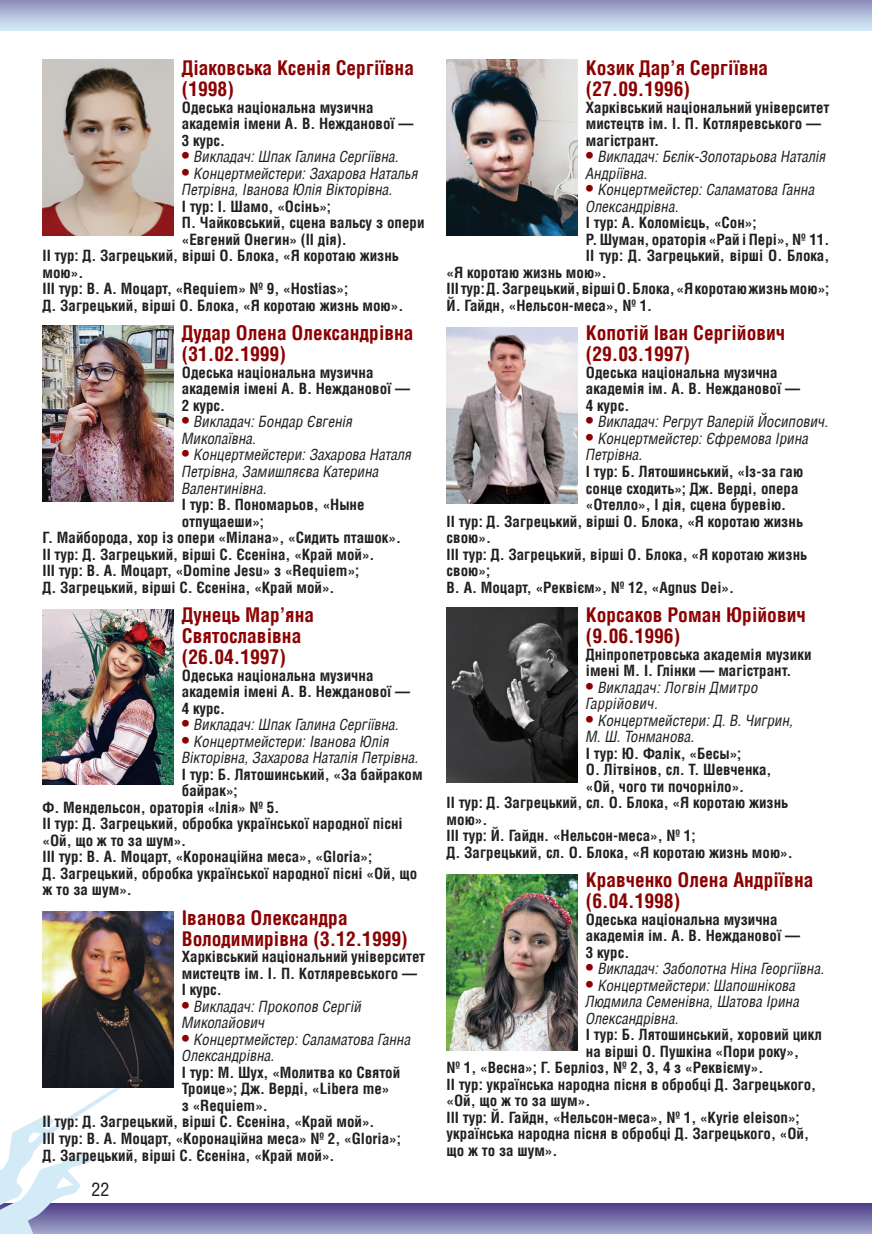
<style>
.page{position:relative;width:872px;height:1234px;background:#fff}
.page>*{position:absolute;margin:0;border:0;box-sizing:border-box;transform-origin:0 0}
.t1{font:700 19.5px/21px "AG Letterica Condensed";color:#8b0202}
.t2{font:18px "AG Letterica Condensed";color:#231f20}
.t3{font:700 15px/16.5px "AG Letterica Condensed";color:#231f20}
.t4{font:italic 15px/16.5px "AG Letterica Condensed";color:#231f20}
.s1{font-weight:700;font-style:normal;font-size:18px;color:#8b0202}
</style>
<div class="page">
<div style="left:0;top:1203px;width:872px;height:30px;background:linear-gradient(to bottom,#4e3c87,#9da1c8)"></div>
<img style="left:0;top:1085px;width:121px;height:148px">
<div style="left:0;top:0;width:872px;height:30px;background:linear-gradient(to bottom,#8e8dbb,#d3eaf7)"></div>
<img style="left:43px;top:325px;width:130px;height:176px">
<img style="left:43px;top:609px;width:130px;height:175px">
<img style="left:43px;top:911px;width:130px;height:175px">
<img style="left:446px;top:60px;width:131px;height:175px">
<img style="left:446px;top:327px;width:131px;height:176px">
<img style="left:446px;top:607px;width:131px;height:175px">
<img style="left:446px;top:874px;width:131px;height:175px">
<img style="left:43px;top:60px;width:130px;height:175px">
<h1 class="t1" style="left:182px;top:57px;width:234px">Діаковська Ксенія Сергіївна (1998)</h1>
<p class="t3" style="left:182px;top:99px;width:233px">Одеська національна музична академія імени А. В. Нежданової —<br>3 курс.</p>
<p class="t4" style="left:182px;top:148px;width:219px"><span class="s1">•</span> Викладач: Шпак Галина Сергіївна.</p>
<p class="t4" style="left:182px;top:165px;width:238px"><span class="s1">•</span> Концертмейстери: Захарова Наталья<br>Петрівна, Іванова Юлія Вікторівна.</p>
<p class="t3" style="left:182px;top:198px;width:151px">І тур: І. Шамо, «Осінь»;</p>
<p class="t3" style="left:182px;top:214px;width:244px">П. Чайковський, сцена вальсу з опери</p>
<p class="t3" style="left:182px;top:231px;width:166px">«Евгений Онегин» (ІІ дія).</p>
<p class="t3" style="left:43px;top:247px;width:358px">ІІ тур: Д. Загрецький, вірші О. Блока, «Я коротаю жизнь</p>
<p class="t3" style="left:43px;top:264px;width:42px">мою».</p>
<p class="t3" style="left:43px;top:280px;width:307px">ІІІ тур: В. А. Моцарт, «Requiem» № 9, «Hostias»;</p>
<p class="t3" style="left:43px;top:297px;width:362px">Д. Загрецький, вірші О. Блока, «Я коротаю жизнь мою».</p>
<h1 class="t1" style="left:182px;top:322px;width:233px">Дудар Олена Олександрівна (31.02.1999)</h1>
<p class="t3" style="left:182px;top:364px;width:230px">Одеська національна музична академія імені А. В. Нежданової —<br>2 курс.</p>
<p class="t4" style="left:182px;top:413px;width:173px"><span class="s1">•</span> Викладач: Бондар Євгенія<br>Миколаївна.</p>
<p class="t4" style="left:182px;top:446px;width:231px"><span class="s1">•</span> Концертмейстери: Захарова Наталя<br>Петрівна, Замишляєва Катерина<br>Валентинівна.</p>
<p class="t3" style="left:182px;top:496px;width:184px">І тур: В. Пономарьов, «Ныне</p>
<p class="t3" style="left:182px;top:512px;width:84px">отпущаеши»;</p>
<p class="t3" style="left:43px;top:529px;width:360px">Г. Майборода, хор із опери «Мілана», «Сидить пташок».</p>
<p class="t3" style="left:43px;top:545px;width:333px">ІІ тур: Д. Загрецький, вірші С. Єсеніна, «Край мой».</p>
<p class="t3" style="left:43px;top:562px;width:318px">ІІІ тур: В. А. Моцарт, «Domine Jesu» з «Requiem»;</p>
<p class="t3" style="left:43px;top:578px;width:293px">Д. Загрецький, вірші С. Єсеніна, «Край мой».</p>
<h1 class="t1" style="left:182px;top:604px;width:134px">Дунець Мар’яна<br>Святославівна (26.04.1997)</h1>
<p class="t3" style="left:182px;top:666px;width:230px">Одеська національна музична академія імені А. В. Нежданової —<br>4 курс.</p>
<p class="t4" style="left:182px;top:716px;width:219px"><span class="s1">•</span> Викладач: Шпак Галина Сергіївна.</p>
<p class="t4" style="left:182px;top:732px;width:239px"><span class="s1">•</span> Концертмейстери: Іванова Юлія<br>Вікторівна, Захарова Наталія Петрівна.</p>
<p class="t3" style="left:182px;top:765px;width:242px">І тур: Б. Лятошинський, «За байраком</p>
<p class="t3" style="left:182px;top:782px;width:57px">байрак»;</p>
<p class="t3" style="left:43px;top:798px;width:238px">Ф. Мендельсон, ораторія «Ілія» № 5.</p>
<p class="t3" style="left:43px;top:815px;width:362px">ІІ тур: Д. Загрецький, обробка української народної пісні</p>
<p class="t3" style="left:43px;top:831px;width:145px">«Ой, що ж то за шум».</p>
<p class="t3" style="left:43px;top:848px;width:331px">ІІІ тур: В. А. Моцарт, «Коронаційна меса», «Gloria»;</p>
<p class="t3" style="left:43px;top:864px;width:376px">Д. Загрецький, обробка української народної пісні «Ой, що</p>
<p class="t3" style="left:43px;top:881px;width:91px">ж то за шум».</p>
<h1 class="t1" style="left:182px;top:906px;width:227px">Іванова Олександра<br>Володимирівна (3.12.1999)</h1>
<p class="t3" style="left:182px;top:948px;width:245px">Харківський національний університет мистецтв ім. І. П . Котляревського —<br>I курс.</p>
<p class="t4" style="left:182px;top:997px;width:181px"><span class="s1">•</span> Викладач: Прокопов Сергій<br>Миколайович</p>
<p class="t4" style="left:182px;top:1030px;width:231px"><span class="s1">•</span> Концертмейстер: Саламатова Ганна<br>Олександрівна.</p>
<p class="t3" style="left:182px;top:1063px;width:220px">І тур: М. Шух, «Молитва ко Святой</p>
<p class="t3" style="left:182px;top:1080px;width:209px">Троице»; Дж. Верді, «Libera me»</p>
<p class="t3" style="left:182px;top:1096px;width:87px">з «Requiem».</p>
<p class="t3" style="left:43px;top:1113px;width:333px">ІІ тур: Д. Загрецький, вірші С. Єсеніна, «Край мой».</p>
<p class="t3" style="left:43px;top:1129px;width:360px">ІІІ тур: В. А. Моцарт, «Коронаційна меса» № 2, «Gloria»;</p>
<p class="t3" style="left:43px;top:1146px;width:293px">Д. Загрецький, вірші С. Єсеніна, «Край мой».</p>
<p class="t2" style="left:91px;top:1177px;width:19px">22</p>
<h1 class="t1" style="left:586px;top:57px;width:184px">Козик Дар’я Сергіївна (27.09.1996)</h1>
<p class="t3" style="left:586px;top:99px;width:245px">Харківський національний університет мистецтв ім. І. П . Котляревського — магістрант.</p>
<p class="t4" style="left:586px;top:148px;width:242px"><span class="s1">•</span> Викладач: Бєлік-Золотарьова Наталія<br>Андріївна.</p>
<p class="t4" style="left:586px;top:181px;width:231px"><span class="s1">•</span> Концертмейстер: Саламатова Ганна<br>Олександрівна.</p>
<p class="t3" style="left:586px;top:214px;width:172px">І тур: А. Коломієць, «Сон»;</p>
<p class="t3" style="left:586px;top:231px;width:245px">Р. Шуман, ораторія «Рай і Пері», № 11.</p>
<p class="t3" style="left:586px;top:247px;width:245px">ІІ тур: Д. Загрецький, вірші О. Блока,</p>
<p class="t3" style="left:446px;top:264px;width:162px">«Я коротаю жизнь мою».</p>
<p class="t3" style="left:446px;top:280px;width:384px">ІІІ тур: Д. Загрецький, вірші О. Блока, «Я коротаю жизнь мою»;</p>
<p class="t3" style="left:446px;top:297px;width:207px">Й. Гайдн, «Нельсон-меса», № 1.</p>
<h1 class="t1" style="left:586px;top:322px;width:201px">Копотій Іван Сергійович (29.03.1997)</h1>
<p class="t3" style="left:586px;top:364px;width:216px">Одеська національна музична академія ім. А. В. Нежданової —<br>4 курс.</p>
<p class="t4" style="left:586px;top:413px;width:244px"><span class="s1">•</span> Викладач: Регрут Валерій Йосипович.</p>
<p class="t4" style="left:586px;top:430px;width:224px"><span class="s1">•</span> Концертмейстер: Єфремова Ірина<br>Петрівна.</p>
<p class="t3" style="left:586px;top:463px;width:219px">І тур: Б. Лятошинський, «Із-за гаю</p>
<p class="t3" style="left:586px;top:479px;width:214px">сонце сходить»; Дж. Верді, опера</p>
<p class="t3" style="left:586px;top:496px;width:202px">«Отелло», І дія, сцена буревію.</p>
<p class="t3" style="left:446px;top:512px;width:358px">ІІ тур: Д. Загрецький, вірші О. Блока, «Я коротаю жизнь</p>
<p class="t3" style="left:446px;top:529px;width:46px">свою».</p>
<p class="t3" style="left:446px;top:545px;width:362px">ІІІ тур: Д. Загрецький, вірші О. Блока, «Я коротаю жизнь</p>
<p class="t3" style="left:446px;top:562px;width:45px">свою»;</p>
<p class="t3" style="left:446px;top:578px;width:289px">В. А. Моцарт, «Реквієм», № 12, «Agnus Dei».</p>
<h1 class="t1" style="left:586px;top:604px;width:221px">Корсаков Роман Юрійович (9.06.1996)</h1>
<p class="t3" style="left:586px;top:645px;width:227px">Дніпропетровська академія музики імені М. І. Глінки — магістрант.</p>
<p class="t4" style="left:586px;top:678px;width:174px"><span class="s1">•</span> Викладач: Логвін Дмитро<br>Гаррійович.</p>
<p class="t4" style="left:586px;top:711px;width:209px"><span class="s1">•</span> Концертмейстери: Д. В. Чигрин,<br>М. Ш. Тонманова.</p>
<p class="t3" style="left:586px;top:744px;width:157px">І тур: Ю. Фалік, «Бесы»;</p>
<p class="t3" style="left:586px;top:761px;width:187px">О. Літвінов, сл. Т. Шевченка,</p>
<p class="t3" style="left:586px;top:777px;width:160px">«Ой, чого ти почорніло».</p>
<p class="t3" style="left:446px;top:794px;width:343px">ІІ тур: Д. Загрецький, сл. О. Блока, «Я коротаю жизнь</p>
<p class="t3" style="left:446px;top:810px;width:42px">мою».</p>
<p class="t3" style="left:446px;top:827px;width:250px">ІІІ тур: Й. Гайдн. «Нельсон-меса», № 1;</p>
<p class="t3" style="left:446px;top:843px;width:348px">Д. Загрецький, сл. О. Блока, «Я коротаю жизнь мою».</p>
<h1 class="t1" style="left:586px;top:869px;width:229px">Кравченко Олена Андріївна (6.04.1998)</h1>
<p class="t3" style="left:586px;top:910px;width:216px">Одеська національна музична академія ім. А. В. Нежданової —<br>3 курс.</p>
<p class="t4" style="left:586px;top:960px;width:240px"><span class="s1">•</span> Викладач: Заболотна Ніна Георгіївна.</p>
<p class="t4" style="left:586px;top:976px;width:215px"><span class="s1">•</span> Концертмейстери: Шапошнікова<br>Людмила Семенівна, Шатова Ірина<br>Олександрівна.</p>
<p class="t3" style="left:586px;top:1026px;width:237px">І тур: Б. Лятошинський, хоровий цикл</p>
<p class="t3" style="left:586px;top:1042px;width:215px">на вірші О. Пушкіна «Пори року»,</p>
<p class="t3" style="left:446px;top:1059px;width:318px">№ 1, «Весна»; Г. Берліоз, № 2, 3, 4 з «Реквієму».</p>
<p class="t3" style="left:446px;top:1075px;width:371px">ІІ тур: українська народна пісня в обробці Д. Загрецького,</p>
<p class="t3" style="left:446px;top:1092px;width:145px">«Ой, що ж то за шум».</p>
<p class="t3" style="left:446px;top:1108px;width:355px">ІІІ тур: Й. Гайдн, «Нельсон-меса», № 1, «Kyrie eleison»;</p>
<p class="t3" style="left:446px;top:1125px;width:364px">українська народна пісня в обробці Д. Загрецького, «Ой,</p>
<p class="t3" style="left:446px;top:1141px;width:112px">що ж то за шум».</p>
</div>
